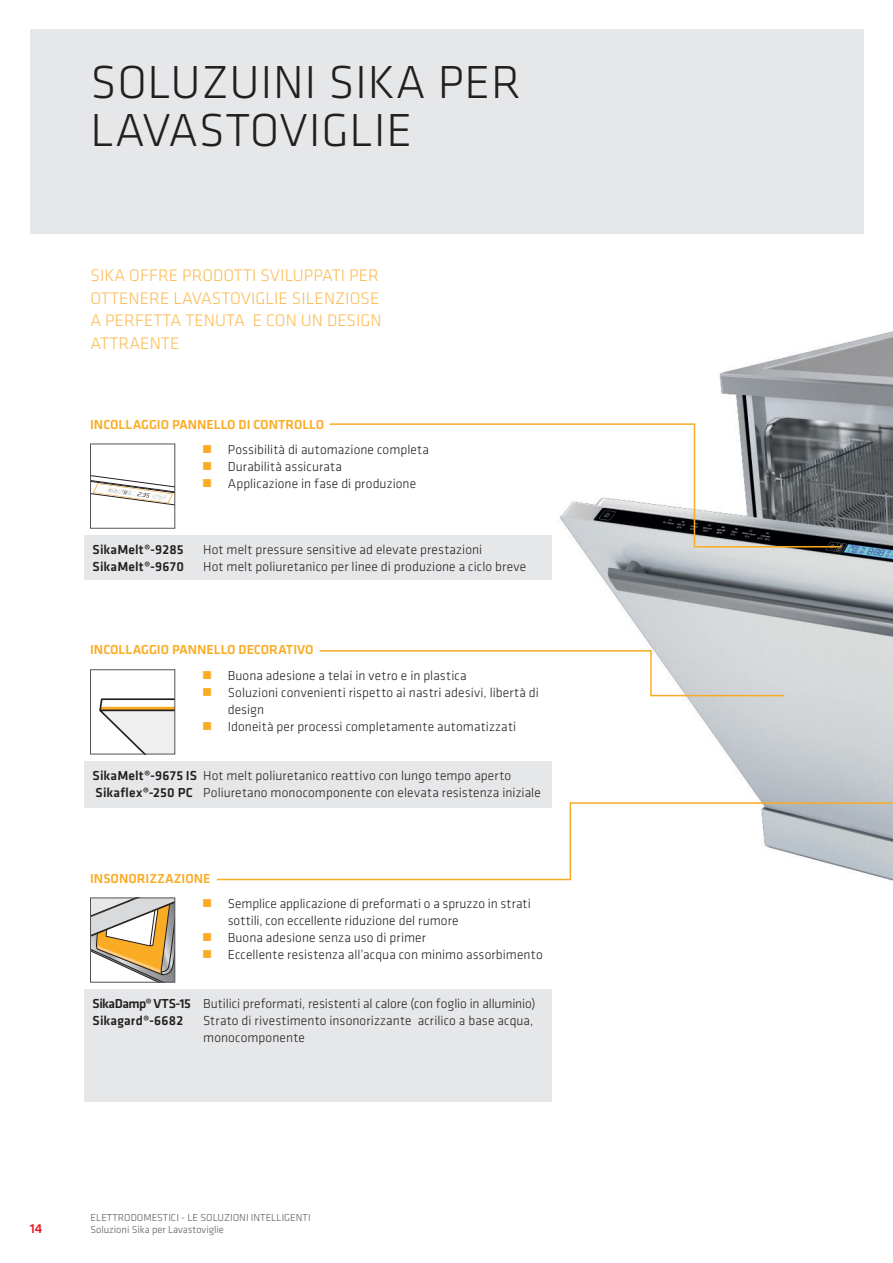
<style>
.page{position:relative;width:893px;height:1263px;background:#fff}
.page>*{position:absolute;margin:0;border:0;box-sizing:border-box;transform-origin:0 0}
.t1{font:300 48px/48px "Klavika";letter-spacing:.015em;color:#231f20}
.t2{font:300 17.4px/22.6px "Klavika";letter-spacing:.005em;color:#fcbb53}
.t3{font:300 13.5px/17px "Klavika";letter-spacing:.005em;color:#231f20}
.t4{font:500 13.5px "Klavika";color:#faab24}
.t5{font:500 13.5px "Klavika";letter-spacing:.01em;color:#231f20}
.t6{font:500 13.5px "Klavika";color:#ec1c29}
.t7{font:300 10.5px/12.6px "Klavika";color:#57585a}
.s1{color:#faab24}
.s2{font-weight:500}
</style>
<div class="page">
<img style="left:581px;top:331px;width:312px;height:470px">
<div style="left:30px;top:30px;width:833px;height:204px;background:#e6e7e9"></div>
<div style="left:84px;top:761px;width:468px;height:46px;background:#e6e7e9"></div>
<svg style="left:99px;top:698px;width:74px;height:54px"></svg>
<div style="left:90px;top:669px;width:85px;height:85px;border:1px solid #535355"></div>
<div style="left:84px;top:989px;width:468px;height:112px;background:#e6e7e9"></div>
<svg style="left:92px;top:899px;width:81px;height:81px"></svg>
<div style="left:90px;top:897px;width:85px;height:85px;border:1px solid #535355"></div>
<div style="left:84px;top:535px;width:468px;height:44px;background:#e6e7e9"></div>
<svg style="left:92px;top:475px;width:81px;height:31px"></svg>
<div style="left:90px;top:444px;width:85px;height:85px;border:1px solid #535355"></div>
<svg style="left:319px;top:649px;width:466px;height:48px"></svg>
<svg style="left:215px;top:801px;width:678px;height:80px"></svg>
<svg style="left:329px;top:423px;width:514px;height:125px"></svg>
<h1 class="t1" style="left:91px;top:57px;width:432px">SOLUZUINI SIKA PER<br>LAVASTOVIGLIE</h1>
<p class="t2" style="left:91px;top:264px;width:293px">SIKA OFFRE PRODOTTI SVILUPPATI PER<br>OTTENERE LAVASTOVIGLIE SILENZIOSE<br>A PERFETTA TENUTA E CON UN DESIGN<br>ATTRAENTE</p>
<p class="t4" style="left:90px;top:415px;width:236px">INCOLLAGGIO PANNELLO DI CONTROLLO</p>
<p class="t3" style="left:202px;top:441px;width:228px"><span class="s1">■</span> Possibilità di automazione completa</p>
<p class="t3" style="left:202px;top:458px;width:141px"><span class="s1">■</span> Durabilità assicurata</p>
<p class="t3" style="left:202px;top:475px;width:216px"><span class="s1">■</span> Applicazione in fase di produzione</p>
<p class="t5" style="left:93px;top:540px;width:92px">SikaMelt®-9285</p>
<p class="t3" style="left:203px;top:541px;width:281px">Hot melt pressure sensitive ad elevate prestazioni</p>
<p class="t5" style="left:93px;top:557px;width:93px">SikaMelt®-9670</p>
<p class="t3" style="left:203px;top:558px;width:325px">Hot melt poliuretanico per linee di produzione a ciclo breve</p>
<p class="t4" style="left:90px;top:641px;width:225px">INCOLLAGGIO PANNELLO DECORATIVO</p>
<p class="t3" style="left:202px;top:667px;width:266px"><span class="s1">■</span> Buona adesione a telai in vetro e in plastica</p>
<p class="t3" style="left:228px;top:684px;width:313px;text-indent:-26px"><span class="s1">■</span> Soluzioni convenienti rispetto ai nastri adesivi, libertà di design</p>
<p class="t3" style="left:202px;top:717px;width:316px"><span class="s1">■</span> Idoneità per processi completamente automatizzati</p>
<p class="t3" style="left:93px;top:767px;width:450px"><span class="s2">SikaMelt®-9675 IS</span> Hot melt poliuretanico reattivo con lungo tempo aperto<br><span class="s2">Sikaflex®-250 PC</span> Poliuretano monocomponente con elevata resistenza iniziale</p>
<p class="t4" style="left:90px;top:869px;width:122px">INSONORIZZAZIONE</p>
<p class="t3" style="left:228px;top:895px;width:305px;text-indent:-26px"><span class="s1">■</span> Semplice applicazione di preformati o a spruzzo in strati sottili, con eccellente riduzione del rumore</p>
<p class="t3" style="left:202px;top:929px;width:225px"><span class="s1">■</span> Buona adesione senza uso di primer</p>
<p class="t3" style="left:202px;top:946px;width:342px"><span class="s1">■</span> Eccellente resistenza all’acqua con minimo assorbimento</p>
<p class="t3" style="left:93px;top:995px;width:444px"><span class="s2">SikaDamp® VTS-15</span> Butilici preformati, resistenti al calore (con foglio in alluminio)<br><span class="s2">Sikagard®-6682</span></p>
<p class="t3" style="left:203px;top:1012px;width:332px">Strato di rivestimento insonorizzante acrilico a base acqua, monocomponente</p>
<p class="t6" style="left:30px;top:1219px;width:14px">14</p>
<p class="t7" style="left:91px;top:1211px;width:222px">ELETTRODOMESTICI - LE SOLUZIONI INTELLIGENTI<br>Soluzioni Sika per Lavastoviglie</p>
</div>
